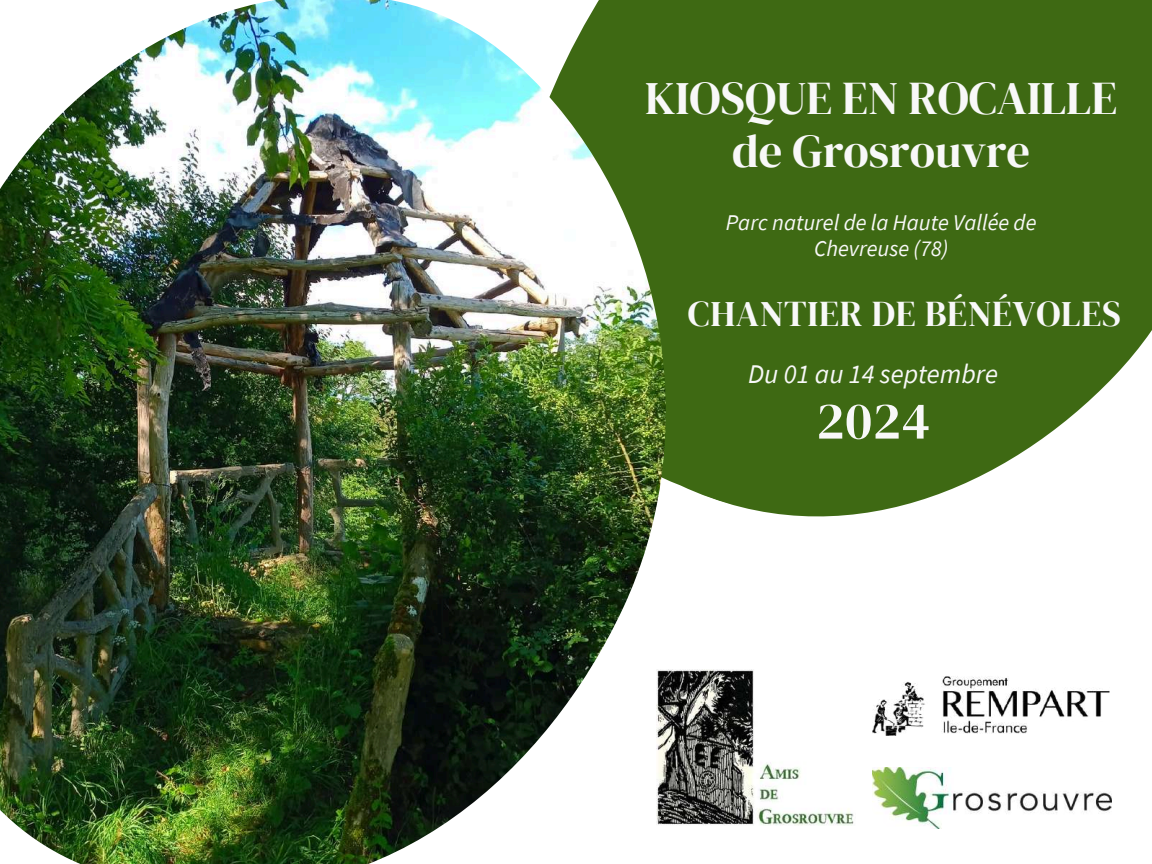
<style>
.page{position:relative;width:1152px;height:864px;background:#fff}
.page>*{position:absolute;margin:0;border:0;box-sizing:border-box;transform-origin:0 0}
.t1{font:52.5px "DM Serif Display";color:#f8f8f8}
.t2{font:46.5px/52.8px "DM Serif Display";color:#f8f8f8;text-align:center}
.t3{font:36px "DM Serif Display";letter-spacing:.02em;color:#f8f8f8}
.t4{font:italic 27px "Source Sans Pro";color:#f8f8f8}
.t5{font:italic 22.5px/25.8px "Source Sans Pro";color:#f8f8f8;text-align:center}
</style>
<div class="page">
<img style="left:873px;top:676px;width:237px;height:60px">
<svg style="left:666px;top:0;width:486px;height:517px;background:#4e7527"></svg>
<img style="left:0;top:0;width:666px;height:864px">
<img style="left:657px;top:669px;width:197px;height:157px">
<img style="left:873px;top:768px;width:238px;height:61px">
<h2 class="t2" style="left:645px;top:71px;width:473px">KIOSQUE EN ROCAILLE de Grosrouvre</h2>
<p class="t5" style="left:726px;top:209px;width:312px">Parc naturel de la Haute Vallée de<br>Chevreuse (78)</p>
<h3 class="t3" style="left:688px;top:289px;width:434px">CHANTIER DE BÉNÉVOLES</h3>
<p class="t4" style="left:748px;top:357px;width:251px">Du 01 au 14 septembre</p>
<h1 class="t1" style="left:816px;top:384px;width:115px">2024</h1>
</div>
